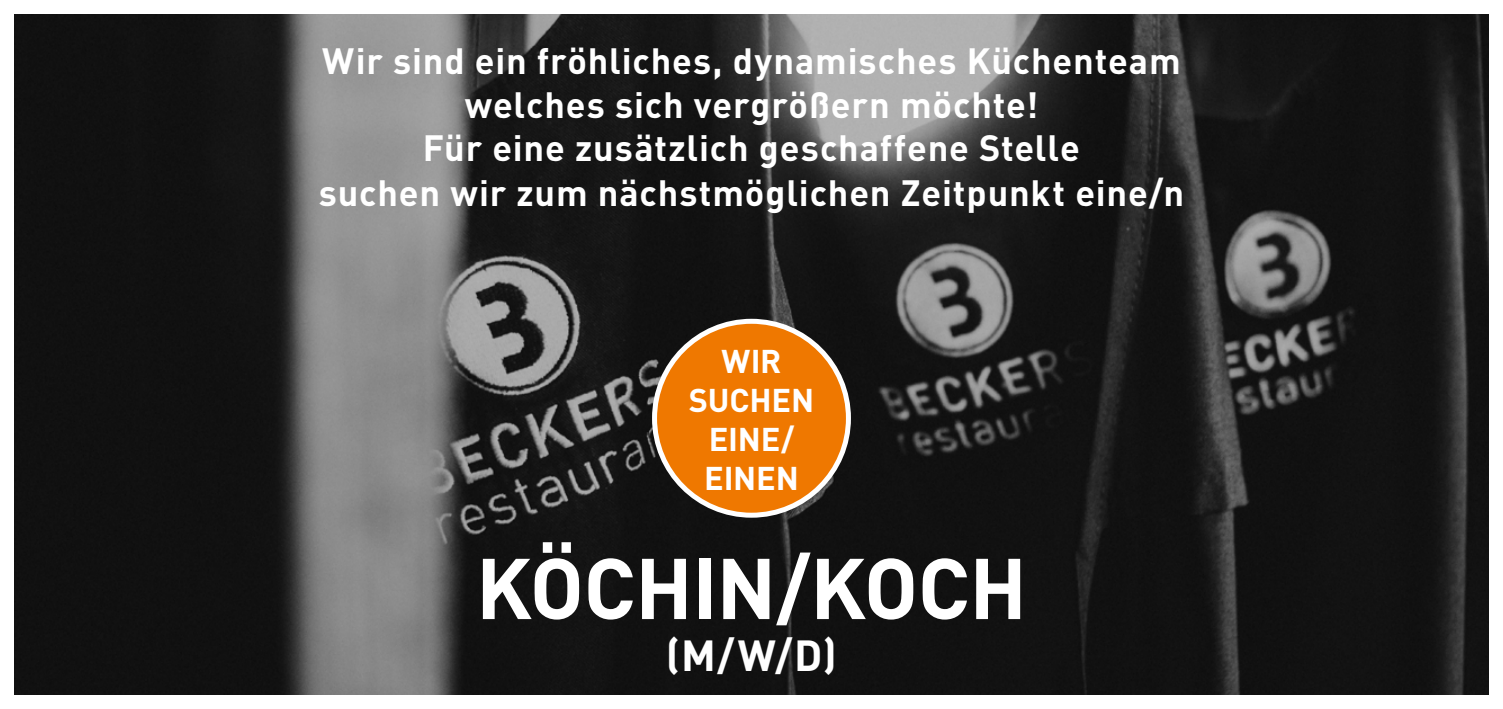
<style>
.page{position:relative;width:1503px;height:709px;background:#fff}
.page>*{position:absolute;margin:0;border:0;box-sizing:border-box;transform-origin:0 0}
.t1{font:700 84.5px "DIN";letter-spacing:-.01em;color:#fff}
.t2{font:700 43px "DIN";color:#fff}
.t3{font:700 36px/43.8px "DIN";letter-spacing:.025em;color:#fff;text-align:center}
.t4{font:700 32.5px/39px "DIN";letter-spacing:-.005em;color:#fff;text-align:center}
</style>
<div class="page">
<img style="left:14px;top:14px;width:1474px;height:680px">
<div style="left:654px;top:321px;width:194px;height:194px;background:#ef7800;border-radius:50%"></div>
<div style="left:652px;top:319px;width:199px;height:198px;border:5px solid #fff;border-radius:50%"></div>
<p class="t3" style="left:319px;top:38px;width:866px">Wir sind ein fröhliches, dynamisches Küchenteam welches sich vergrößern möchte!<br>Für eine zusätzlich geschaffene Stelle<br>suchen wir zum nächstmöglichen Zeitpunkt eine/n</p>
<p class="t4" style="left:688px;top:340px;width:127px">WIR<br>SUCHEN<br>EINE/<br>EINEN</p>
<h1 class="t1" style="left:476px;top:533px;width:553px">KÖCHIN/KOCH</h1>
<p class="t2" style="left:666px;top:627px;width:172px">(M/W/D)</p>
</div>
